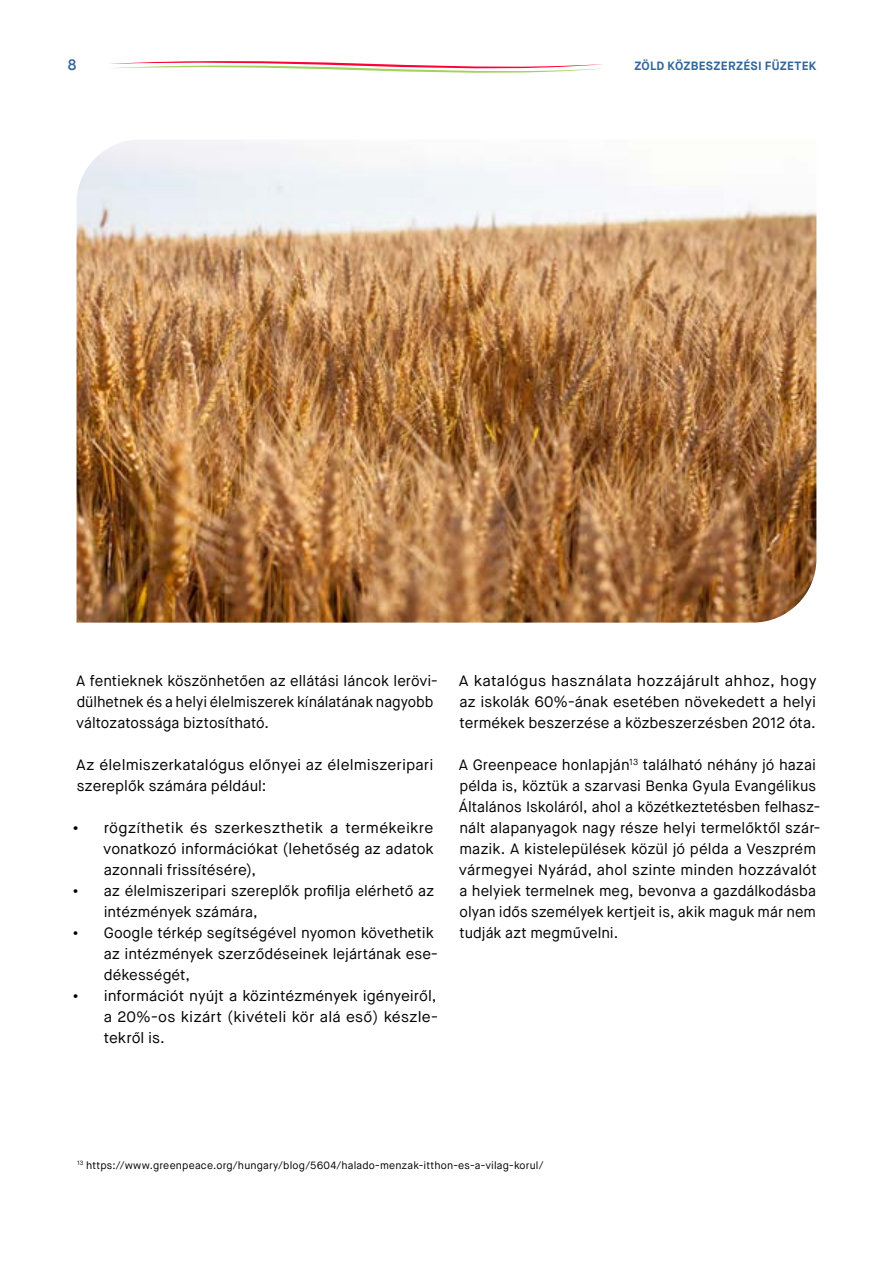
<style>
.page{position:relative;width:893px;height:1263px;background:#fff}
.page>*{position:absolute;margin:0;border:0;box-sizing:border-box;transform-origin:0 0}
.t1{font:15px/21px "Maison Neue";color:#000}
.t2{font:15px/21px "Maison Neue";color:#000;text-align:justify;scale:1.05 1}
.t3{font:600 15px "Maison Neue";color:#369}
.t4{font:700 12px "Maison Neue";letter-spacing:.025em;color:#369}
.t5{font:10.5px "Maison Neue";letter-spacing:.015em;color:#000}
.s1{font-weight:700}
</style>
<div class="page">
<svg style="left:109px;top:61px;width:494px;height:12px"></svg>
<img style="left:77px;top:140px;width:739px;height:483px">
<p class="t3" style="left:68px;top:55px;width:10px">8</p>
<p class="t4" style="left:634px;top:58px;width:184px">ZÖLD KÖZBESZERZÉSI FÜZETEK</p>
<p class="t1" style="left:76px;top:670px;width:363px">A fentieknek köszönhetően az ellátási láncok lerövi&shy;dülhetnek és a helyi élelmiszerek kínálatának nagyobb változatossága biztosítható.</p>
<p class="t1" style="left:76px;top:754px;width:359px">Az élelmiszerkatalógus előnyei az élelmiszeripari szereplők számára például:</p>
<p class="t1" style="left:103px;top:817px;width:332px;text-align:justify;text-indent:-30px"><span class="s1">•</span> rögzíthetik és szerkeszthetik a termékeikre vonatkozó információkat (lehetőség az adatok azonnali frissítésére),</p>
<p class="t1" style="left:104px;top:880px;width:332px;text-indent:-31px"><span class="s1">•</span> az élelmiszeripari szereplők profilja elérhető az intézmények számára,</p>
<p class="t1" style="left:104px;top:922px;width:336px;text-indent:-31px"><span class="s1">•</span> Google térkép segítségével nyomon követhetik az intézmények szerződéseinek lejártának ese&shy;dékességét,</p>
<p class="t1" style="left:104px;top:985px;width:336px;text-align:justify;text-indent:-31px"><span class="s1">•</span> információt nyújt a közintézmények igényeiről, a 20%-os kizárt (kivételi kör alá eső) készle&shy;tekről is.</p>
<p class="t2" style="left:459px;top:670px;width:342px">A katalógus használata hozzájárult ahhoz, hogy az iskolák 60%-ának esetében növekedett a helyi termékek beszerzése a közbeszerzésben 2012 óta.</p>
<p class="t1" style="left:459px;top:754px;width:363px">A Greenpeace honlapján<sup>13</sup> található néhány jó hazai példa is, köztük a szarvasi Benka Gyula Evangélikus Általános Iskoláról, ahol a közétkeztetésben felhasz&shy;nált alapanyagok nagy része helyi termelőktől szár&shy;mazik. A kistelepülések közül jó példa a Veszprém vármegyei Nyárád, ahol szinte minden hozzávalót a helyiek termelnek meg, bevonva a gazdálkodásba olyan idős személyek kertjeit is, akik maguk már nem tudják azt megművelni.</p>
<p class="t5" style="left:77px;top:1158px;width:468px"><sup>13</sup> https://www.greenpeace.org/hungary/blog/5604/halado-menzak-itthon-es-a-vilag-korul/</p>
</div>
